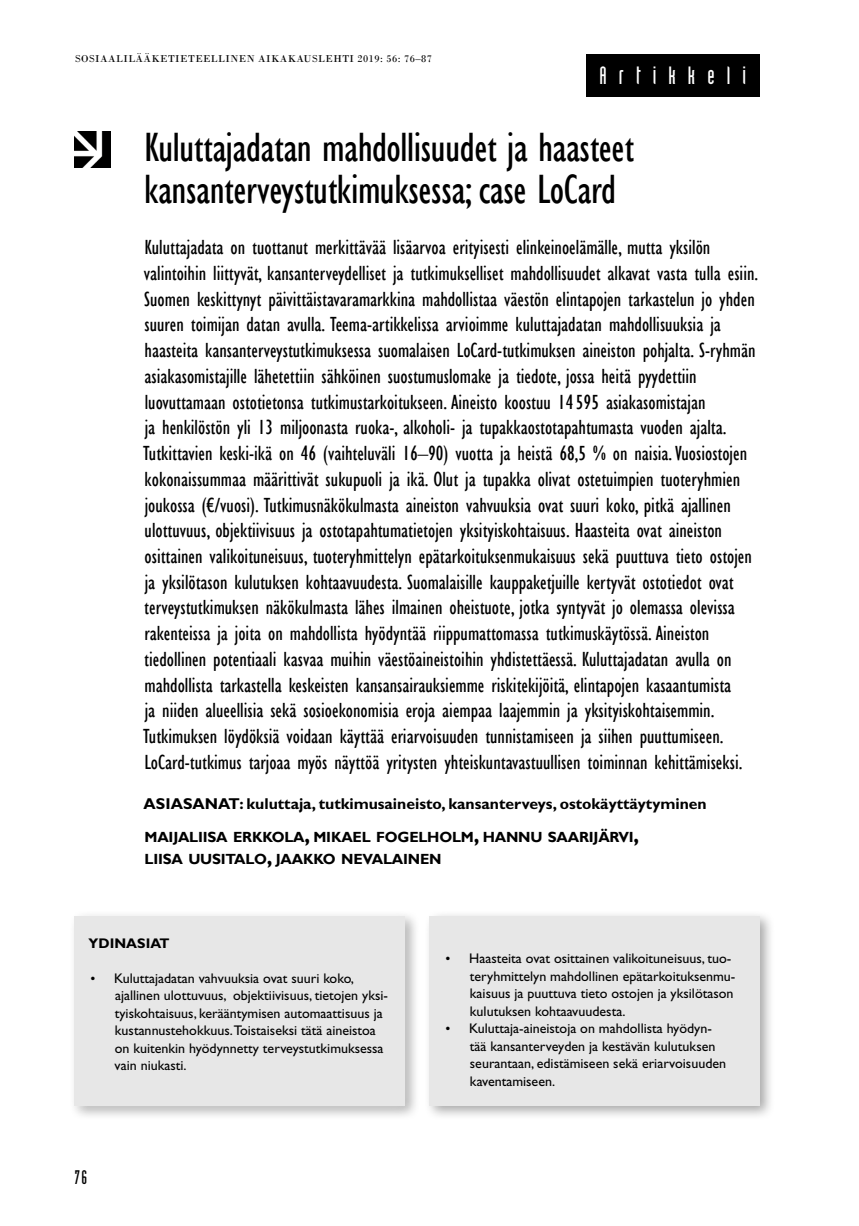
<style>
.page{position:relative;width:859px;height:1226px;background:#fff}
.page>*{position:absolute;margin:0;border:0;box-sizing:border-box;transform-origin:0 0}
.t1{font:condensed 42px/42px "Gill Sans";letter-spacing:-.01em;color:#000}
.t2{font:24.5px "Industria LT Std Solid";letter-spacing:.495em;color:#fff}
.t3{font:condensed 21px/25.7px "Gill Sans";color:#000}
.t4{font:19.25px "Industria LT Std Solid";color:#000}
.t5{font:700 15.75px "Gill Sans";color:#000}
.t6{font:700 14.7px/22.8px "Gill Sans";letter-spacing:-.015em;color:#000}
.t7{font:14px/17.5px "Gill Sans";color:#000}
.t8{font:700 14px "Gill Sans";color:#000}
.t9{font:10.5px "Bodoni";letter-spacing:.045em;color:#000}
.s1{font-size:21px}
.s2{font-family:"Times New Roman"}
</style>
<div class="page">
<div style="left:585px;top:55px;width:174px;height:42px;background:#000"></div>
<img style="left:74px;top:131px;width:36px;height:36px">
<div style="left:69px;top:910px;width:351px;height:210px;background:#f6f6f6"></div>
<div style="left:65px;top:906px;width:348px;height:208px;background:#fff;opacity:.45"></div>
<div style="left:74px;top:916px;width:330px;height:189px;background:#e7e7e7"></div>
<div style="left:423px;top:910px;width:351px;height:210px;background:#000;opacity:.35"></div>
<div style="left:429px;top:916px;width:330px;height:189px;background:#e7e7e7"></div>
<p class="t9" style="left:75px;top:52px;width:358px">SOSIAALILÄÄKETIETEELLINEN AIKAKAUSLEHTI 2019: 56: 76–87</p>
<p class="t2" style="left:599px;top:62px;width:148px">Artikkeli</p>
<h1 class="t1" style="left:144px;top:126px;width:491px">Kuluttajadatan mahdollisuudet ja haasteet kansanterveystutkimuksessa; case LoCard</h1>
<p class="t3" style="left:143px;top:234px;width:616px">Kuluttajadata on tuottanut merkittävää lisäarvoa erityisesti elinkeinoelämälle, mutta yksilön valintoihin liittyvät, kansanterveydelliset ja tutkimukselliset mahdollisuudet alkavat vasta tulla esiin.<br>Suomen keskittynyt päivittäistavaramarkkina mahdollistaa väestön elintapojen tarkastelun jo yhden suuren toimijan datan avulla. Teema-artikkelissa arvioimme kuluttajadatan mahdollisuuksia ja haasteita kansanterveystutkimuksessa suomalaisen LoCard-tutkimuksen aineiston pohjalta. S-ryhmän asiakasomistajille lähetettiin sähköinen suostumuslomake ja tiedote, jossa heitä pyydettiin luovuttamaan ostotietonsa tutkimustarkoitukseen. Aineisto koostuu 14595 asiakasomistajan<br>ja henkilöstön yli 13 miljoonasta ruoka-, alkoholi- ja tupakkaostotapahtumasta vuoden ajalta.<br>Tutkittavien keski-ikä on 46 (vaihteluväli 16–90) vuotta ja heistä 68,5 % on naisia. Vuosiostojen kokonaissummaa määrittivät sukupuoli ja ikä. Olut ja tupakka olivat ostetuimpien tuoteryhmien joukossa (€/vuosi). Tutkimusnäkökulmasta aineiston vahvuuksia ovat suuri koko, pitkä ajallinen ulottuvuus, objektiivisuus ja ostotapahtumatietojen yksityiskohtaisuus. Haasteita ovat aineiston osittainen valikoituneisuus, tuoteryhmittelyn epätarkoituksenmukaisuus sekä puuttuva tieto ostojen ja yksilötason kulutuksen kohtaavuudesta. Suomalaisille kauppaketjuille kertyvät ostotiedot ovat terveystutkimuksen näkökulmasta lähes ilmainen oheistuote, jotka syntyvät jo olemassa olevissa rakenteissa ja joita on mahdollista hyödyntää riippumattomassa tutkimuskäytössä. Aineiston tiedollinen potentiaali kasvaa muihin väestöaineistoihin yhdistettäessä. Kuluttajadatan avulla on mahdollista tarkastella keskeisten kansansairauksiemme riskitekijöitä, elintapojen kasaantumista<br>ja niiden alueellisia sekä sosioekonomisia eroja aiempaa laajemmin ja yksityiskohtaisemmin.<br>Tutkimuksen löydöksiä voidaan käyttää eriarvoisuuden tunnistamiseen ja siihen puuttumiseen.<br>LoCard-tutkimus tarjoaa myös näyttöä yritysten yhteiskuntavastuullisen toiminnan kehittämiseksi.</p>
<p class="t5" style="left:143px;top:794px;width:564px">ASIASANAT: kuluttaja, tutkimusaineisto, kansanterveys, ostokäyttäytyminen</p>
<p class="t6" style="left:144px;top:825px;width:496px">MAIJALIISA ERKKOLA<span class="s1">,</span> MIKAEL FOGELHOLM<span class="s1">,</span> HANNU SAARIJÄRVI<span class="s1">,<br></span>LIISA UUSITALO<span class="s1">,</span> JAAKKO NEVALAINEN</p>
<p class="t8" style="left:89px;top:934px;width:31px">Ydinasiat</p>
<p class="t7" style="left:115px;top:969px;width:275px;text-indent:-24px"><span class="s2">•</span> Kuluttajadatan vahvuuksia ovat suuri koko, ajallinen ulottuvuus, objektiivisuus, tietojen yksi&shy;tyiskohtaisuus, kerääntymisen automaattisuus ja kustannustehokkuus.Toistaiseksi tätä aineistoa on kuitenkin hyödynnetty terveystutkimuksessa vain niukasti.</p>
<p class="t4" style="left:74px;top:1166px;width:14px">76</p>
<p class="t7" style="left:469px;top:949px;width:267px;text-indent:-24px"><span class="s2">•</span> Haasteita ovat osittainen valikoituneisuus, tuo&shy;teryhmittelyn mahdollinen epätarkoituksenmu&shy;kaisuus ja puuttuva tieto ostojen ja yksilötason kulutuksen kohtaavuudesta.</p>
<p class="t7" style="left:469px;top:1019px;width:258px;text-indent:-24px"><span class="s2">•</span> Kuluttaja-aineistoja on mahdollista hyödyn&shy;tää kansanterveyden ja kestävän kulutuksen seurantaan, edistämiseen sekä eriarvoisuuden kaventamiseen.</p>
</div>
